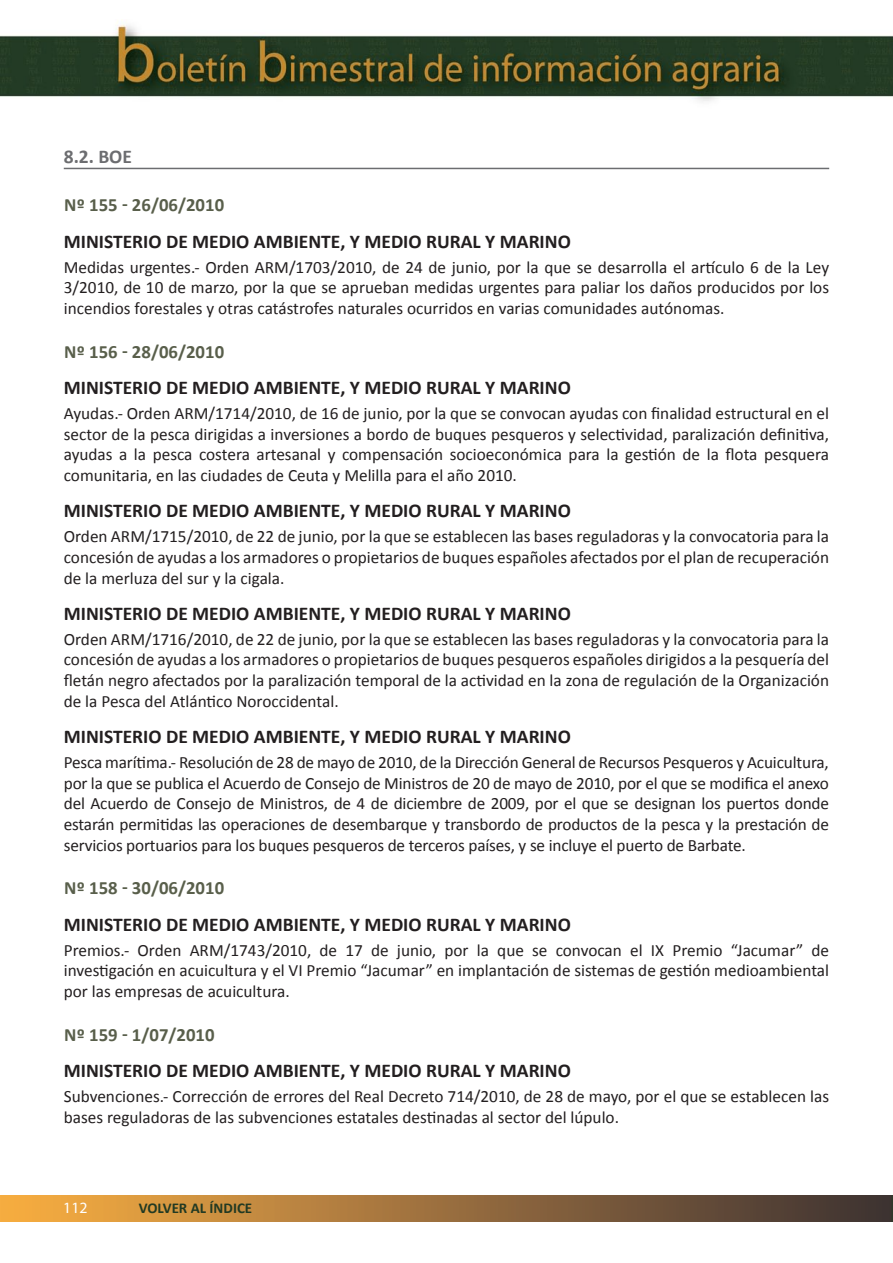
<style>
.page{position:relative;width:893px;height:1263px;background:#fff}
.page>*{position:absolute;margin:0;border:0;box-sizing:border-box;transform-origin:0 0}
.t1{font:700 19.5px "Calibri";color:#231f20}
.t2{font:700 19.5px "Calibri";color:#6c6d70}
.t3{font:700 18.75px "Calibri";color:#595f4b}
.t4{font:17.25px/20.7px "Calibri";color:#231f20;text-align:justify}
.t5{font:15.75px "Myriad";color:#fff}
.t6{font:700 15px "Calibri";color:#223a23}
</style>
<div class="page">
<img style="left:1px;top:1196px;width:891px;height:25px">
<img style="left:0;top:24px;width:893px;height:78px">
<hr style="left:64px;top:168px;width:765px;height:1px;background:#6c6d70">
<p class="t2" style="left:64px;top:145px;width:70px">8.2. BOE</p>
<p class="t3" style="left:64px;top:194px;width:162px">N º 155 - 26/06/2010</p>
<p class="t1" style="left:64px;top:229px;width:509px">MINISTERIO DE MEDIO AMBIENTE, Y MEDIO RURAL Y MARINO</p>
<p class="t4" style="left:64px;top:256px;width:767px">Medidas urgentes.- Orden ARM/1703/2010, de 24 de junio, por la que se desarrolla el artículo 6 de la Ley 3/2010, de 10 de marzo, por la que se aprueban medidas urgentes para paliar los daños producidos por los incendios forestales y otras catástrofes naturales ocurridos en varias comunidades autónomas.</p>
<p class="t3" style="left:64px;top:340px;width:162px">N º 156 - 28/06/2010</p>
<p class="t1" style="left:64px;top:375px;width:509px">MINISTERIO DE MEDIO AMBIENTE, Y MEDIO RURAL Y MARINO</p>
<p class="t4" style="left:64px;top:402px;width:767px">Ayudas.- Orden ARM/1714/2010, de 16 de junio, por la que se convocan ayudas con finalidad estructural en el sector de la pesca dirigidas a inversiones a bordo de buques pesqueros y selectividad, paralización definitiva, ayudas a la pesca costera artesanal y compensación socioeconómica para la gestión de la flota pesquera comunitaria, en las ciudades de Ceuta y Melilla para el año 2010.</p>
<p class="t1" style="left:64px;top:499px;width:509px">MINISTERIO DE MEDIO AMBIENTE, Y MEDIO RURAL Y MARINO</p>
<p class="t4" style="left:64px;top:525px;width:767px">Orden ARM/1715/2010, de 22 de junio, por la que se establecen las bases reguladoras y la convocatoria para la concesión de ayudas a los armadores o propietarios de buques españoles afectados por el plan de recuperación de la merluza del sur y la cigala.</p>
<p class="t1" style="left:64px;top:601px;width:509px">MINISTERIO DE MEDIO AMBIENTE, Y MEDIO RURAL Y MARINO</p>
<p class="t4" style="left:64px;top:628px;width:767px">Orden ARM/1716/2010, de 22 de junio, por la que se establecen las bases reguladoras y la convocatoria para la concesión de ayudas a los armadores o propietarios de buques pesqueros españoles dirigidos a la pesquería del fletán negro afectados por la paralización temporal de la actividad en la zona de regulación de la Organización de la Pesca del Atlántico Noroccidental.</p>
<p class="t1" style="left:64px;top:724px;width:509px">MINISTERIO DE MEDIO AMBIENTE, Y MEDIO RURAL Y MARINO</p>
<p class="t4" style="left:64px;top:751px;width:767px">Pesca marítima.- Resolución de 28 de mayo de 2010, de la Dirección General de Recursos Pesqueros y Acuicultura, por la que se publica el Acuerdo de Consejo de Ministros de 20 de mayo de 2010, por el que se modifica el anexo del Acuerdo de Consejo de Ministros, de 4 de diciembre de 2009, por el que se designan los puertos donde estarán permitidas las operaciones de desembarque y transbordo de productos de la pesca y la prestación de servicios portuarios para los buques pesqueros de terceros países, y se incluye el puerto de Barbate.</p>
<p class="t3" style="left:64px;top:876px;width:162px">N º 158 - 30/06/2010</p>
<p class="t1" style="left:64px;top:912px;width:509px">MINISTERIO DE MEDIO AMBIENTE, Y MEDIO RURAL Y MARINO</p>
<p class="t4" style="left:64px;top:939px;width:767px">Premios.- Orden ARM/1743/2010, de 17 de junio, por la que se convocan el IX Premio “Jacumar” de investigación en acuicultura y el VI Premio “Jacumar” en implantación de sistemas de gestión medioambiental por las empresas de acuicultura.</p>
<p class="t3" style="left:64px;top:1023px;width:152px">N º 159 - 1/07/2010</p>
<p class="t1" style="left:64px;top:1058px;width:509px">MINISTERIO DE MEDIO AMBIENTE, Y MEDIO RURAL Y MARINO</p>
<p class="t4" style="left:64px;top:1085px;width:767px">Subvenciones.- Corrección de errores del Real Decreto 714/2010, de 28 de mayo, por el que se establecen las bases reguladoras de las subvenciones estatales destinadas al sector del lúpulo.</p>
<p class="t5" style="left:63px;top:1200px;width:26px">112</p>
<p class="t6" style="left:139px;top:1199px;width:115px">VOLVER AL ÍNDICE</p>
</div>
